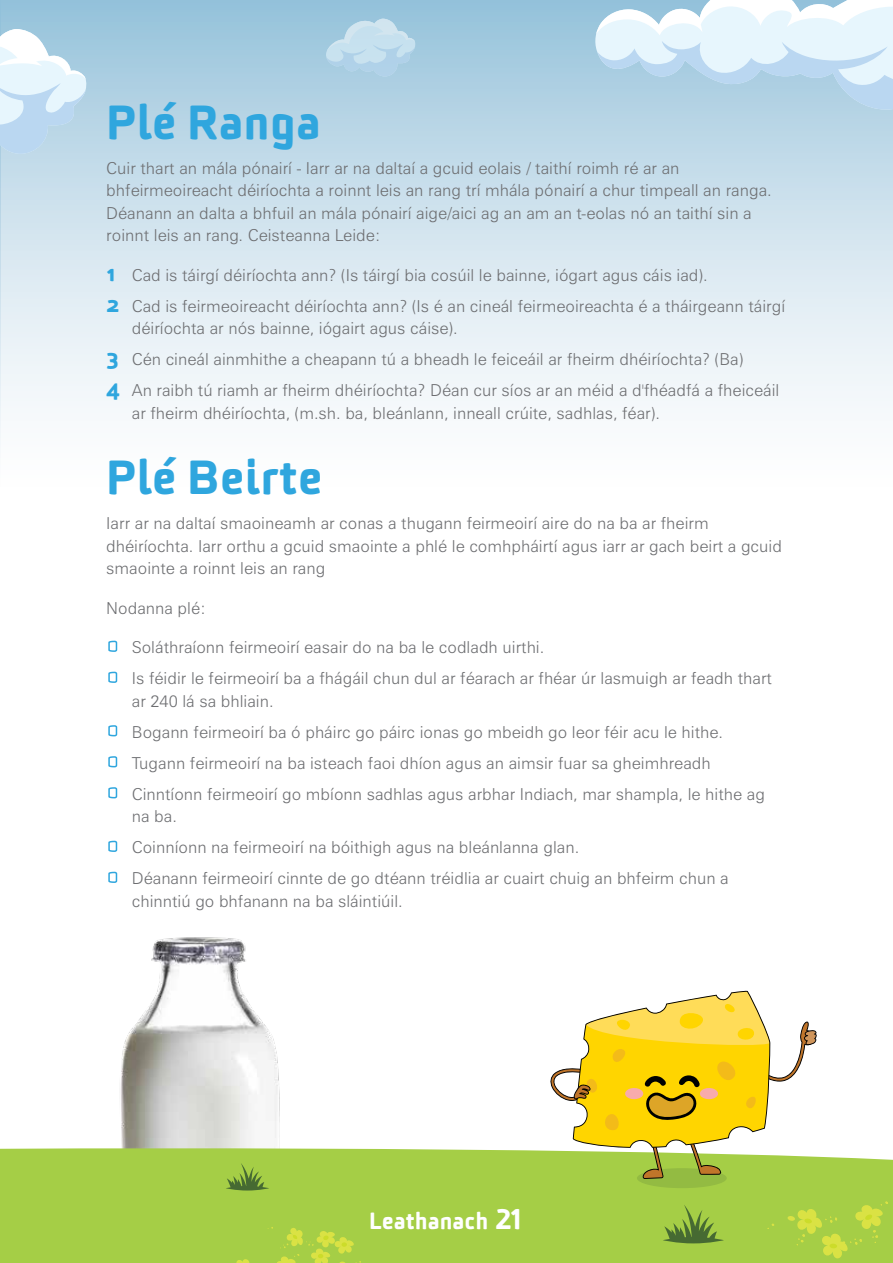
<style>
.page{position:relative;width:893px;height:1263px;background:#fff}
.page>*{position:absolute;margin:0;border:0;box-sizing:border-box;transform-origin:0 0}
.t1{font:900 46.5px "Sommet Rounded W00";color:#2fa6de}
.t2{font:900 22.5px "Sommet Rounded W00";color:#fff}
.t3{font:300 16.5px/22.5px "Zurich BT";color:#6d6e71}
.s1{font-family:"Sommet Rounded W00";font-weight:900;font-size:22.5px;color:#2fa6de}
.s2{font-family:"Sommet Rounded W00";font-weight:900;font-size:30px;color:#2fa6de}
.s3{font-size:28.5px}
</style>
<div class="page">
<div style="left:0;top:0;width:893px;height:618px;background:linear-gradient(to bottom,#a3c9de,#fff)"></div>
<svg style="left:594px;top:0;width:299px;height:112px;background:#cde4f1"></svg>
<svg style="left:0;top:29px;width:87px;height:125px;background:#cde3f2"></svg>
<svg style="left:325px;top:19px;width:91px;height:58px;background:#b6d6e8"></svg>
<img style="left:120px;top:937px;width:160px;height:200px">
<svg style="left:0;top:1137px;width:893px;height:126px;background:#acd156"></svg>
<svg style="left:234px;top:1256px;width:17px;height:7px"></svg>
<svg style="left:268px;top:1225px;width:93px;height:38px;background:#b1d244"></svg>
<svg style="left:767px;top:1223px;width:7px;height:6px"></svg>
<svg style="left:787px;top:1201px;width:102px;height:61px;background:#b0d245"></svg>
<svg style="left:226px;top:1163px;width:43px;height:27px"></svg>
<svg style="left:663px;top:1204px;width:61px;height:39px;background:#85ad3f"></svg>
<div style="left:637px;top:1168px;width:90px;height:20px;background:#93bb42;border-radius:50%"></div>
<svg style="left:549px;top:990px;width:269px;height:189px"></svg>
<h1 class="t1" style="left:106px;top:91px;width:216px">Plé Ranga</h1>
<p class="t3" style="left:106px;top:157px;width:667px">Cuir thart an mála pónairí - Iarr ar na daltaí a gcuid eolais / taithí roimh ré ar an bhfeirmeoireacht déiríochta a roinnt leis an rang trí mhála pónairí a chur timpeall an ranga.<br>Déanann an dalta a bhfuil an mála pónairí aige/aici ag an am an t-eolas nó an taithí sin a roinnt leis an rang. Ceisteanna Leide:</p>
<p class="t3" style="left:106px;top:259px;width:680px;line-height:31px"><span class="s1">1</span> Cad is táirgí déiríochta ann? (Is táirgí bia cosúil le bainne, iógart agus cáis iad).<br><span class="s1">2</span> Cad is feirmeoireacht déiríochta ann? (Is é an cineál feirmeoireachta é a tháirgeann táirgí</p>
<p class="t3" style="left:106px;top:313px;width:675px;line-height:31px;text-indent:26px">déiríochta ar nós bainne, iógairt agus cáise).<br><span class="s1">3</span> Cén cineál ainmhithe a cheapann tú a bheadh le feiceáil ar fheirm dhéiríochta? (Ba)<br><span class="s1">4</span> An raibh tú riamh ar fheirm dhéiríochta? Déan cur síos ar an méid a d'fhéadfá a fheiceáil</p>
<p class="t3" style="left:132px;top:402px;width:530px">ar fheirm dhéiríochta, (m.sh. ba, bleánlann, inneall crúite, sadhlas, féar).</p>
<h1 class="t1" style="left:106px;top:446px;width:218px">Plé Beirte</h1>
<p class="t3" style="left:106px;top:512px;width:677px">Iarr ar na daltaí smaoineamh ar conas a thugann feirmeoirí aire do na ba ar fheirm dhéiríochta. Iarr orthu a gcuid smaointe a phlé le comhpháirtí agus iarr ar gach beirt a gcuid smaointe a roinnt leis an rang</p>
<p class="t3" style="left:106px;top:596px;width:101px">Nodanna plé:</p>
<p class="t3" style="left:106px;top:636px;width:440px"><span class="s2">•</span> Soláthraíonn feirmeoirí easair do na ba le codladh uirthi.</p>
<p class="t3" style="left:132px;top:667px;width:642px;text-indent:-26px"><span class="s2">•</span> Is féidir le feirmeoirí ba a fhágáil chun dul ar féarach ar fhéar úr lasmuigh ar feadh thart ar 240 lá sa bhliain.</p>
<p class="t3" style="left:106px;top:720px;width:618px"><span class="s2">•</span> Bogann feirmeoirí ba ó pháirc go páirc ionas go mbeidh go leor féir acu le hithe.</p>
<p class="t3" style="left:106px;top:751px;width:606px"><span class="s2">•</span> Tugann feirmeoirí na ba isteach faoi dhíon agus an aimsir fuar sa gheimhreadh</p>
<p class="t3" style="left:132px;top:782px;width:635px;text-indent:-26px"><span class="s2">•</span> Cinntíonn feirmeoirí go mbíonn sadhlas agus arbhar Indiach, mar shampla, le hithe ag na ba.</p>
<p class="t3" style="left:106px;top:836px;width:474px"><span class="s2">•</span> Coinníonn na feirmeoirí na bóithigh agus na bleánlanna glan.</p>
<p class="t3" style="left:132px;top:867px;width:598px;text-indent:-26px"><span class="s2">•</span> Déanann feirmeoirí cinnte de go dtéann tréidlia ar cuairt chuig an bhfeirm chun a chinntiú go bhfanann na ba sláintiúil.</p>
<h2 class="t2" style="left:369px;top:1206px;width:156px">Leathanach <span class="s3">21</span></h2>
</div>
